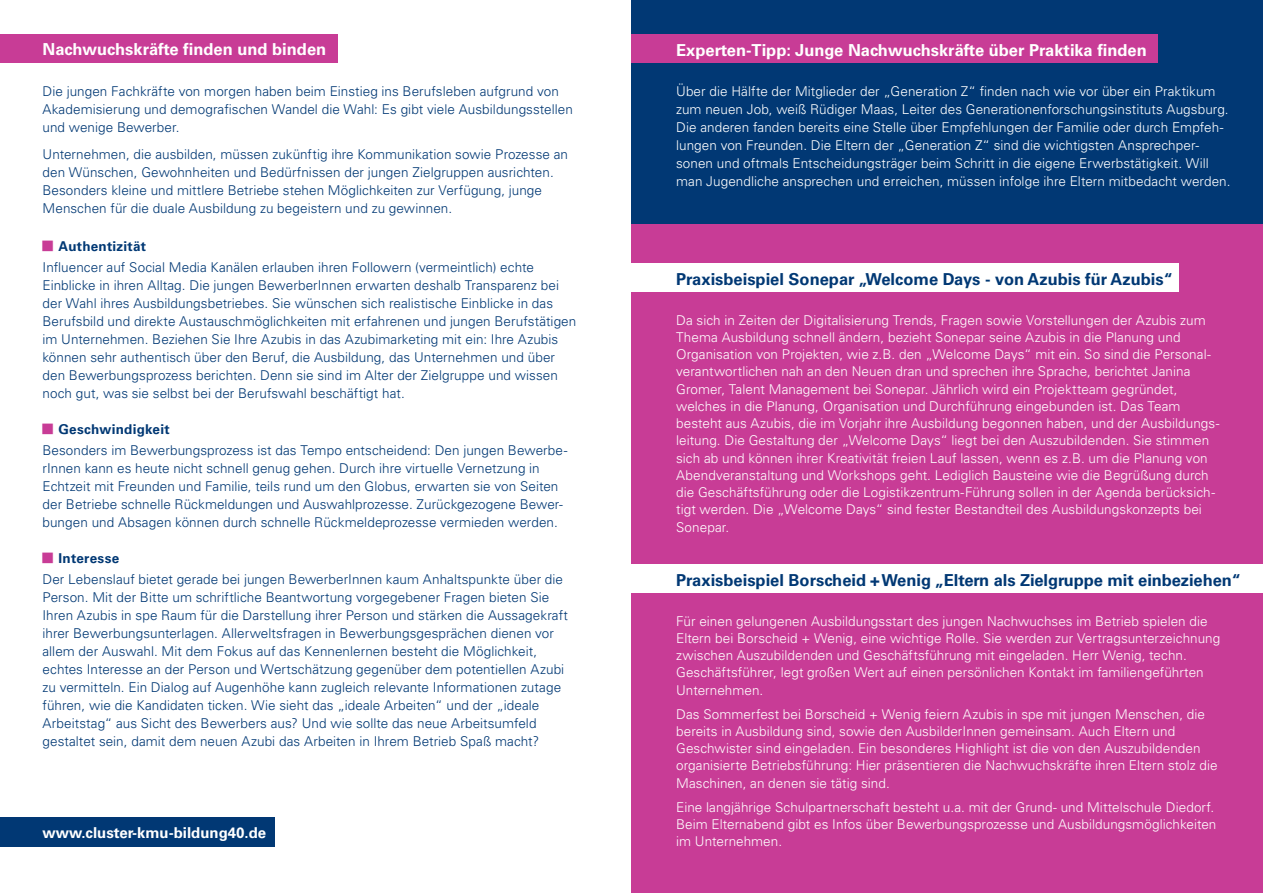
<style>
.page{position:relative;width:1263px;height:893px;background:#fff}
.page>*{position:absolute;margin:0;border:0;box-sizing:border-box;transform-origin:0 0}
.t1{font:700 16.5px "Univers LT";color:#013874}
.t2{font:700 16.5px "Univers LT";color:#fff}
.t3{font:700 15px "Univers LT";color:#fff}
.t4{font:300 13.5px/17.2px "Univers LT";letter-spacing:.005em;color:#fff}
.t5{font:300 13.5px/18px "Univers LT";letter-spacing:.005em;color:#013874}
.t6{font:700 13.5px "Univers LT";letter-spacing:.02em;color:#013874}
</style>
<div class="page">
<div style="left:631px;top:223px;width:632px;height:670px;background:#c83c96"></div>
<div style="left:631px;top:263px;width:548px;height:28px;background:#fff"></div>
<div style="left:631px;top:564px;width:632px;height:28px;background:#fff"></div>
<div style="left:631px;top:0;width:632px;height:223px;background:#013874"></div>
<div style="left:631px;top:35px;width:526px;height:28px;background:#c83c96"></div>
<div style="left:0;top:35px;width:338px;height:28px;background:#c83c96"></div>
<div style="left:0;top:817px;width:274px;height:29px;background:#013874"></div>
<p class="t2" style="left:43px;top:39px;width:285px">Nachwuchskräfte finden und binden</p>
<p class="t5" style="left:43px;top:82px;width:532px">Die jungen Fachkräfte von morgen haben beim Einstieg ins Berufsleben aufgrund von<br>Akademisierung und demografischen Wandel die Wahl: Es gibt viele Ausbildungsstellen und wenige Bewerber.</p>
<p class="t5" style="left:43px;top:145px;width:527px">Unternehmen, die ausbilden, müssen zukünftig ihre Kommunikation sowie Prozesse an den Wünschen, Gewohnheiten und Bedürfnissen der jungen Zielgruppen ausrichten.<br>Besonders kleine und mittlere Betriebe stehen Möglichkeiten zur Verfügung, junge Menschen für die duale Ausbildung zu begeistern und zu gewinnen.</p>
<p class="t6" style="left:59px;top:238px;width:89px">Authentizität</p>
<p class="t5" style="left:43px;top:258px;width:535px">Influencer auf Social Media Kanälen erlauben ihren Followern (vermeintlich) echte Einblicke in ihren Alltag. Die jungen BewerberInnen erwarten deshalb Transparenz bei der Wahl ihres Ausbildungsbetriebes. Sie wünschen sich realistische Einblicke in das Berufsbild und direkte Austauschmöglichkeiten mit erfahrenen und jungen Berufstätigen im Unternehmen. Beziehen Sie Ihre Azubis in das Azubimarketing mit ein: Ihre Azubis können sehr authentisch über den Beruf, die Ausbildung, das Unternehmen und über den Bewerbungsprozess berichten. Denn sie sind im Alter der Zielgruppe und wissen noch gut, was sie selbst bei der Berufswahl beschäftigt hat.</p>
<p class="t6" style="left:59px;top:421px;width:113px">Geschwindigkeit</p>
<p class="t5" style="left:43px;top:441px;width:526px">Besonders im Bewerbungsprozess ist das Tempo entscheidend: Den jungen Bewerbe&shy;rInnen kann es heute nicht schnell genug gehen. Durch ihre virtuelle Vernetzung in Echtzeit mit Freunden und Familie, teils rund um den Globus, erwarten sie von Seiten der Betriebe schnelle Rückmeldungen und Auswahlprozesse. Zurückgezogene Bewer&shy;bungen und Absagen können durch schnelle Rückmeldeprozesse vermieden werden.</p>
<p class="t6" style="left:59px;top:550px;width:62px">Interesse</p>
<p class="t5" style="left:43px;top:570px;width:527px">Der Lebenslauf bietet gerade bei jungen BewerberInnen kaum Anhaltspunkte über die Person. Mit der Bitte um schriftliche Beantwortung vorgegebener Fragen bieten Sie Ihren Azubis in spe Raum für die Darstellung ihrer Person und stärken die Aussagekraft ihrer Bewerbungsunterlagen. Allerweltsfragen in Bewerbungsgesprächen dienen vor allem der Auswahl. Mit dem Fokus auf das Kennenlernen besteht die Möglichkeit, echtes Interesse an der Person und Wertschätzung gegenüber dem potentiellen Azubi zu vermitteln. Ein Dialog auf Augenhöhe kann zugleich relevante Informationen zutage führen, wie die Kandidaten ticken. Wie sieht das „ideale Arbeiten“ und der „ideale Arbeitstag“ aus Sicht des Bewerbers aus? Und wie sollte das neue Arbeitsumfeld gestaltet sein, damit dem neuen Azubi das Arbeiten in Ihrem Betrieb Spaß macht?</p>
<p class="t3" style="left:43px;top:824px;width:225px">www.cluster-kmu-bildung40.de</p>
<p class="t2" style="left:676px;top:41px;width:472px">Experten-Tipp: Junge Nachwuchskräfte über Praktika finden</p>
<p class="t4" style="left:676px;top:82px;width:556px;line-height:18px">Über die Hälfte der Mitglieder der „Generation Z“ finden nach wie vor über ein Praktikum zum neuen Job, weiß Rüdiger Maas, Leiter des Generationenforschungsinstituts Augsburg.<br>Die anderen fanden bereits eine Stelle über Empfehlungen der Familie oder durch Empfeh&shy;lungen von Freunden. Die Eltern der „Generation Z“ sind die wichtigsten Ansprechper&shy;sonen und oftmals Entscheidungsträger beim Schritt in die eigene Erwerbstätigkeit. Will man Jugendliche ansprechen und erreichen, müssen infolge ihre Eltern mitbedacht werden.</p>
<p class="t1" style="left:676px;top:269px;width:498px">Praxisbeispiel Sonepar „Welcome Days - von Azubis für Azubis“</p>
<p class="t4" style="left:676px;top:311px;width:545px">Da sich in Zeiten der Digitalisierung Trends, Fragen sowie Vorstellungen der Azubis zum Thema Ausbildung schnell ändern, bezieht Sonepar seine Azubis in die Planung und Organisation von Projekten, wie z.B. den „Welcome Days“ mit ein. So sind die Personal&shy;verantwortlichen nah an den Neuen dran und sprechen ihre Sprache, berichtet Janina Gromer, Talent Management bei Sonepar. Jährlich wird ein Projektteam gegründet, welches in die Planung, Organisation und Durchführung eingebunden ist. Das Team besteht aus Azubis, die im Vorjahr ihre Ausbildung begonnen haben, und der Ausbildungs&shy;leitung. Die Gestaltung der „Welcome Days“ liegt bei den Auszubildenden. Sie stimmen sich ab und können ihrer Kreativität freien Lauf lassen, wenn es z.B. um die Planung von Abendveranstaltung und Workshops geht. Lediglich Bausteine wie die Begrüßung durch die Geschäftsführung oder die Logistikzentrum-Führung sollen in der Agenda berücksich&shy;tigt werden. Die „Welcome Days“ sind fester Bestandteil des Ausbildungskonzepts bei Sonepar.</p>
<p class="t1" style="left:676px;top:570px;width:566px">Praxisbeispiel Borscheid + Wenig „Eltern als Zielgruppe mit einbeziehen“</p>
<p class="t4" style="left:676px;top:612px;width:546px">Für einen gelungenen Ausbildungsstart des jungen Nachwuchses im Betrieb spielen die Eltern bei Borscheid + Wenig, eine wichtige Rolle. Sie werden zur Vertragsunterzeichnung zwischen Auszubildenden und Geschäftsführung mit eingeladen. Herr Wenig, techn.<br>Geschäftsführer, legt großen Wert auf einen persönlichen Kontakt im familiengeführten Unternehmen.</p>
<p class="t4" style="left:676px;top:705px;width:543px">Das Sommerfest bei Borscheid + Wenig feiern Azubis in spe mit jungen Menschen, die bereits in Ausbildung sind, sowie den AusbilderInnen gemeinsam. Auch Eltern und Geschwister sind eingeladen. Ein besonderes Highlight ist die von den Auszubildenden organisierte Betriebsführung: Hier präsentieren die Nachwuchskräfte ihren Eltern stolz die Maschinen, an denen sie tätig sind.</p>
<p class="t4" style="left:676px;top:798px;width:542px">Eine langjährige Schulpartnerschaft besteht u.a. mit der Grund- und Mittelschule Diedorf.<br>Beim Elternabend gibt es Infos über Bewerbungsprozesse und Ausbildungsmöglichkeiten im Unternehmen.</p>
</div>
